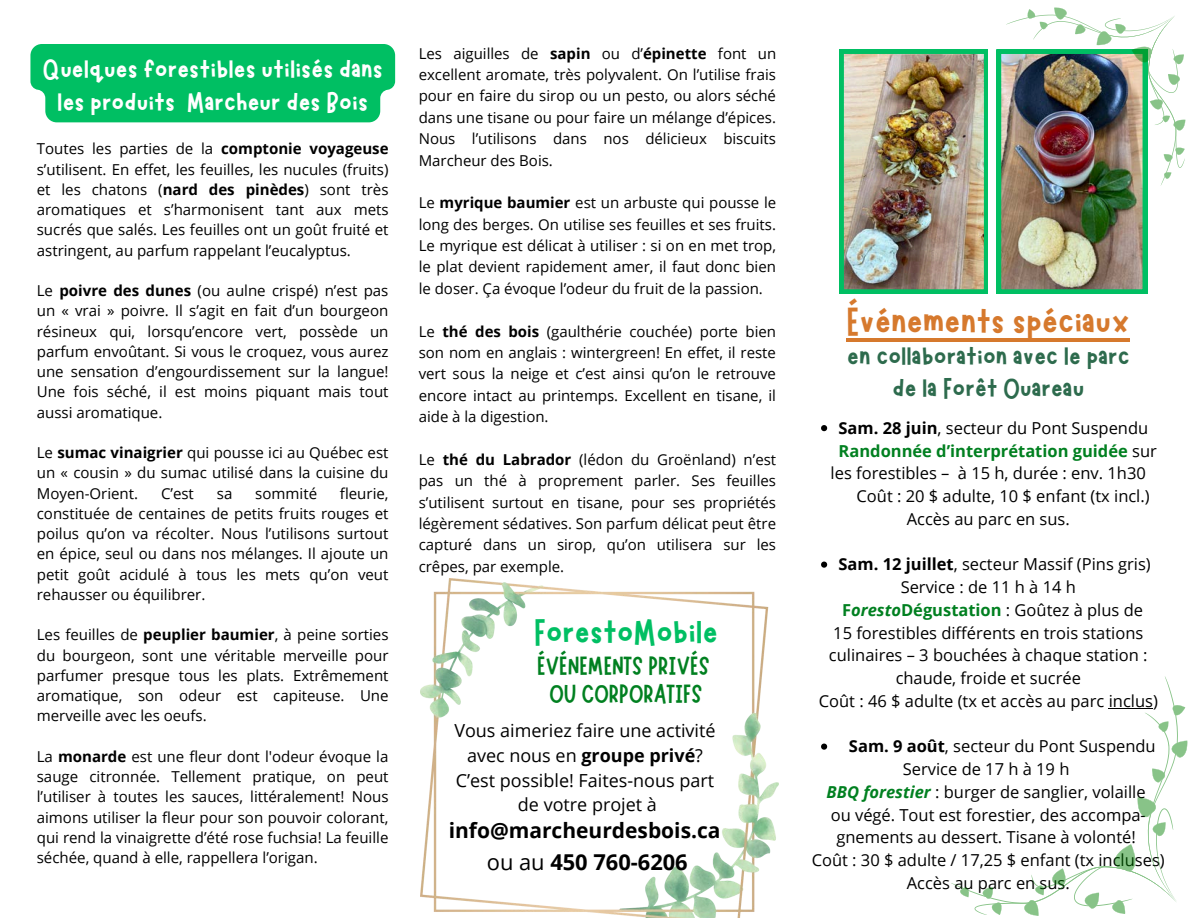
<style>
.page{position:relative;width:1188px;height:918px;background:#fff}
.page>*{position:absolute;margin:0;border:0;box-sizing:border-box;transform-origin:0 0}
.t1{font:40.5px "Marykate";color:#d6792d}
.t2{font:38.25px "Marykate";color:#00bf63}
.t3{font:30px/32.7px "Marykate";color:#fff;text-align:center}
.t4{font:30px/31.5px "Marykate";color:#2d6b4d;text-align:center}
.t5{font:26.25px/28.2px "Marykate";color:#008020;text-align:center}
.t6{font:700 21.9px "Open Sans";color:#000}
.t7{font:700 21px "Open Sans";color:#000}
.t8{font:18px/24.8px "Open Sans";color:#000;text-align:center}
.t9{font:16.5px/22.8px "Open Sans";color:#000;text-align:center}
.t10{font:700 16.5px/22.8px "Open Sans";color:#008020}
.t11{font:15px/20.2px "Open Sans";color:#000;text-align:justify}
.s1{font-weight:700}
.s2{font-weight:400}
.s3{color:#000}
.s4{font-weight:400;color:#000}
.s5{font-weight:700;color:#008020}
.s6{font-weight:700;font-style:italic;color:#008020}
</style>
<div class="page">
<hr style="left:847px;top:338px;width:283px;height:4px;background:#d6792d">
<svg style="left:821px;top:425px;width:6px;height:6px"></svg>
<svg style="left:821px;top:562px;width:6px;height:6px"></svg>
<svg style="left:821px;top:744px;width:6px;height:6px"></svg>
<svg style="left:951px;top:676px;width:237px;height:240px"></svg>
<img style="left:420px;top:578px;width:358px;height:340px">
<img style="left:839px;top:49px;width:149px;height:245px">
<div style="left:30px;top:44px;width:365px;height:78px;background:#00bf63"></div>
<img style="left:997px;top:7px;width:189px;height:287px">
<p class="t3" style="left:42px;top:51px;width:342px">Quelques forestibles utilisés dans les produits Marcheur des Bois</p>
<p class="t11" style="left:37px;top:138px;width:353px">Toutes les parties de la <span class="s1">comptonie voyageuse </span>s’utilisent. En effet, les feuilles, les nucules (fruits) et les chatons (<span class="s1">nard des pinèdes</span>) sont très aromatiques et s’harmonisent tant aux mets sucrés que salés. Les feuilles ont un goût fruité et astringent, au parfum rappelant l’eucalyptus.</p>
<h3 class="t11" style="left:37px;top:280px;width:353px">Le <span class="s1">poivre des dunes</span> (ou aulne crispé) n’est pas un « vrai » poivre. Il s’agit en fait d’un bourgeon résineux qui, lorsqu’encore vert, possède un parfum envoûtant. Si vous le croquez, vous aurez une sensation d’engourdissement sur la langue!<br>Une fois séché, il est moins piquant mais tout aussi aromatique.</h3>
<h3 class="t11" style="left:37px;top:442px;width:353px">Le <span class="s1">sumac vinaigrier</span> qui pousse ici au Québec est un « cousin » du sumac utilisé dans la cuisine du Moyen-Orient.</h3>
<h3 class="t11" style="left:161px;top:483px;width:34px">C’est</h3>
<h3 class="t11" style="left:217px;top:483px;width:17px">sa</h3>
<h3 class="t11" style="left:255px;top:483px;width:63px">sommité</h3>
<h3 class="t11" style="left:37px;top:483px;width:353px;text-indent:303px">fleurie, constituée de centaines de petits fruits rouges et poilus qu’on va récolter. Nous l’utilisons surtout en épice, seul ou dans nos mélanges. Il ajoute un petit goût acidulé à tous les mets qu’on veut rehausser ou équilibrer.</h3>
<p class="t11" style="left:37px;top:624px;width:353px">Les feuilles de <span class="s1">peuplier baumier</span>, à peine sorties du bourgeon, sont une véritable merveille pour parfumer presque tous les plats. Extrêmement aromatique, son odeur est capiteuse. Une merveille avec les oeufs.</p>
<h3 class="t11" style="left:37px;top:746px;width:353px">La <span class="s1">monarde</span> est une fleur dont l'odeur évoque la sauge citronnée. Tellement pratique, on peut l’utiliser à toutes les sauces, littéralement! Nous aimons utiliser la fleur pour son pouvoir colorant, qui rend la vinaigrette d’été rose fuchsia! La feuille séchée, quand à elle, rappellera l’origan.</h3>
<p class="t11" style="left:419px;top:42px;width:359px;line-height:21.3px">Les aiguilles de <span class="s1">sapin</span> ou d’<span class="s1">épinette</span> font un excellent aromate, très polyvalent. On l’utilise frais pour en faire du sirop ou un pesto, ou alors séché dans une tisane ou pour faire un mélange d’épices.<br>Nous l’utilisons dans nos délicieux biscuits Marcheur des Bois.</p>
<p class="t11" style="left:419px;top:192px;width:359px;line-height:21.3px">Le <span class="s1">myrique baumier</span> est un arbuste qui pousse le long des berges. On utilise ses feuilles et ses fruits.<br>Le myrique est délicat à utiliser : si on en met trop, le plat devient rapidement amer, il faut donc bien le doser. Ça évoque l’odeur du fruit de la passion.</p>
<h3 class="t11" style="left:419px;top:320px;width:359px;line-height:21.3px">Le <span class="s1">thé des bois</span> (gaulthérie couchée) porte bien son nom en anglais : wintergreen! En effet, il reste vert sous la neige et c’est ainsi qu’on le retrouve encore intact au printemps. Excellent en tisane, il aide à la digestion.</h3>
<h2 class="t11" style="left:419px;top:448px;width:359px;line-height:21.3px">Le <span class="s1">thé du Labrador</span> (lédon du Groënland) n’est pas un thé à proprement parler. Ses feuilles s’utilisent surtout en tisane, pour ses propriétés légèrement sédatives. Son parfum délicat peut être capturé dans un sirop, qu’on utilisera sur les crêpes, par exemple.</h2>
<p class="t2" style="left:534px;top:608px;width:185px">ForestoMobile</p>
<p class="t5" style="left:537px;top:649px;width:174px">ÉVÉNEMENTS PRIVÉS<br>OU CORPORATIFS</p>
<h1 class="t8" style="left:454px;top:718px;width:263px">Vous aimeriez faire une activité avec nous en <span class="s1">groupe privé</span>?<br>C’est possible! Faites-nous part de votre projet à</h1>
<h1 class="t7" style="left:449px;top:816px;width:273px">info@marcheurdesbois.ca</h1>
<h1 class="t6" style="left:487px;top:847px;width:202px"><span class="s2">ou au</span> 450 760-6206</h1>
<h1 class="t1" style="left:847px;top:295px;width:285px">Événements spéciaux</h1>
<h1 class="t4" style="left:847px;top:338px;width:284px">en collaboration avec le parc de la Forêt Ouareau</h1>
<p class="t10" style="left:839px;top:416px;width:320px"><span class="s3">Sam. 28 juin</span><span class="s4">, secteur du Pont Suspendu<br></span>Randonnée d’interprétation guidée <span class="s4">sur</span></p>
<p class="t9" style="left:831px;top:462px;width:317px">les forestibles – à 15 h, durée : env. 1h30</p>
<p class="t9" style="left:857px;top:484px;width:295px">Coût : 20 $ adulte, 10 $ enfant (tx incl.)</p>
<p class="t9" style="left:907px;top:507px;width:165px">Accès au parc en sus.</p>
<p class="t9" style="left:839px;top:553px;width:314px"><span class="s1">Sam. 12 juillet</span>, secteur Massif (Pins gris)</p>
<p class="t9" style="left:819px;top:575px;width:341px">Service : de 11 h à 14 h<br><span class="s5">F</span><span class="s6">oresto</span><span class="s5">Dégustation</span> : Goûtez à plus de<br>15 forestibles différents en trois stations culinaires – 3 bouchées à chaque station : chaude, froide et sucrée<br>Coût : 46 $ adulte (tx et accès au parc inclus)</p>
<p class="t9" style="left:849px;top:735px;width:308px"><span class="s1">Sam. 9 août</span>, secteur du Pont Suspendu</p>
<p class="t9" style="left:827px;top:757px;width:321px">Service de 17 h à 19 h<br><span class="s6">BBQ forestier</span> : burger de sanglier, volaille</p>
<p class="t9" style="left:812px;top:803px;width:355px">ou végé. Tout est forestier, des accompa&shy;gnements au dessert. Tisane à volonté!<br>Coût : 30 $ adulte / 17,25 $ enfant (tx incluses)</p>
<p class="t9" style="left:907px;top:871px;width:165px">Accès au parc en sus.</p>
</div>
